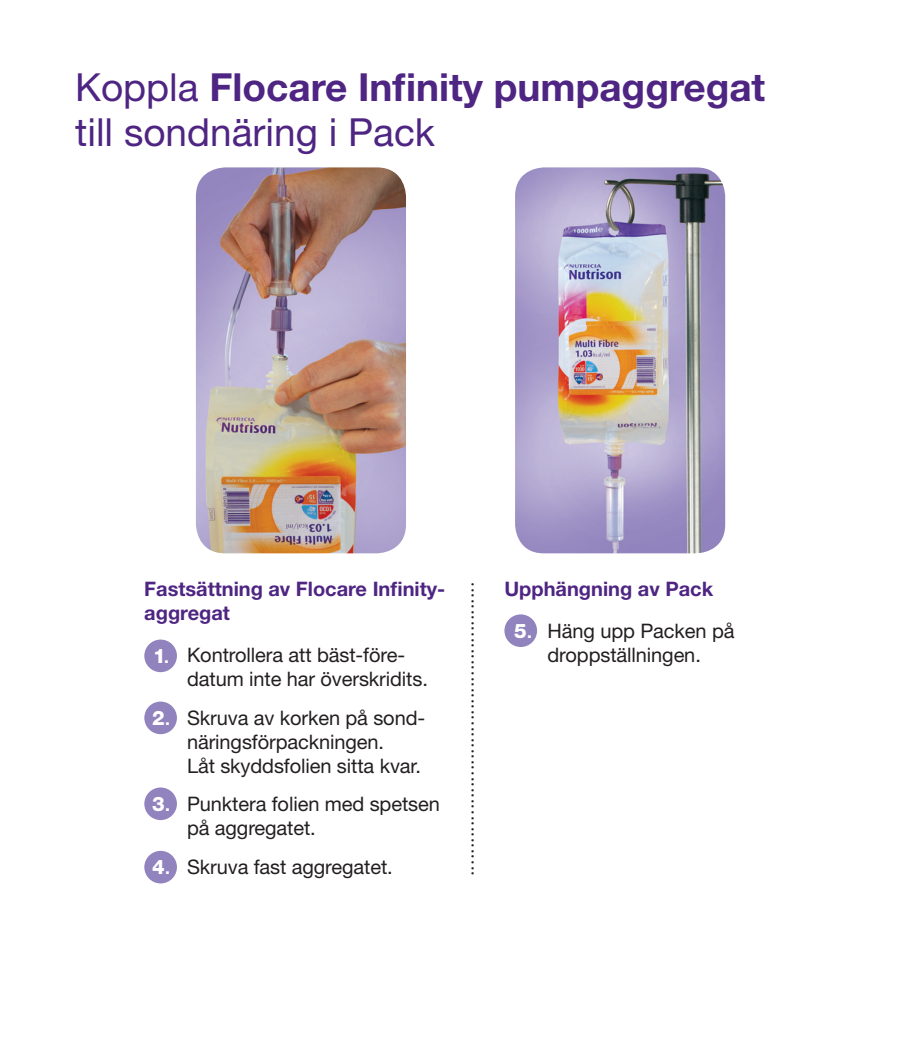
<style>
.page{position:relative;width:922px;height:1063px;background:#fff}
.page>*{position:absolute;margin:0;border:0;box-sizing:border-box;transform-origin:0 0}
.t1{font:700 38.75px/45px "Helvetica Neue LT Std";color:#4e2582}
.t2{font:20px/24px "Helvetica Neue LT Std";letter-spacing:-.005em;color:#231f20}
.t3{font:700 20px/24px "Helvetica Neue LT Std";color:#4e2582}
.t4{font:20px "Minion Pro";color:#231f20}
.t5{font:800 20px "Helvetica Neue LT Std";color:#fff}
.s1{font-weight:400}
.s2{font-weight:500}
.s3{font-weight:800;color:#fff}
.s4{font-weight:500;color:#fff}
</style>
<div class="page">
<img style="left:515px;top:167px;width:210px;height:386px">
<div style="left:504px;top:614px;width:33px;height:33px;background:#9183bd;border-radius:50%"></div>
<img style="left:196px;top:167px;width:210px;height:386px">
<div style="left:144px;top:640px;width:33px;height:32px;background:#9183bd;border-radius:50%"></div>
<div style="left:144px;top:702px;width:33px;height:32px;background:#9183bd;border-radius:50%"></div>
<div style="left:144px;top:788px;width:33px;height:32px;background:#9183bd;border-radius:50%"></div>
<div style="left:144px;top:851px;width:33px;height:32px;background:#9183bd;border-radius:50%"></div>
<h1 class="t1" style="left:75px;top:64px;width:691px"><span class="s1">Koppla</span> Flocare Infinity pumpaggregat <span class="s1">till sondnäring i Pack</span></h1>
<p class="t3" style="left:144px;top:577px;width:302px">Fastsättning av Flocare Infinity&shy;aggregat</p>
<p class="t5" style="left:153px;top:644px;width:18px">1<span class="s2">.</span></p>
<p class="t2" style="left:187px;top:642px;width:242px">Kontrollera att bäst-före&shy;datum inte har överskridits.</p>
<p class="t2" style="left:187px;top:705px;width:240px">Skruva av korken på sond&shy;näringsförpackningen.<br>Låt skyddsfolien sitta kvar.</p>
<p class="t2" style="left:187px;top:791px;width:254px">Punktera folien med spetsen på aggregatet.</p>
<p class="t2" style="left:187px;top:855px;width:207px">Skruva fast aggregatet.</p>
<p class="t5" style="left:152px;top:706px;width:20px">2<span class="s2">.</span></p>
<p class="t5" style="left:152px;top:792px;width:20px">3<span class="s2">.</span></p>
<p class="t5" style="left:152px;top:855px;width:20px">4<span class="s2">.</span></p>
<p class="t4" style="left:491px;top:582px;width:295px;rotate:90deg">.....................................................</p>
<p class="t3" style="left:504px;top:577px;width:210px">Upphängning av Pack</p>
<p class="t2" style="left:514px;top:618px;width:222px;text-align:center"><span class="s3">5</span><span class="s4">.</span> Häng upp Packen på droppställningen.</p>
</div>
